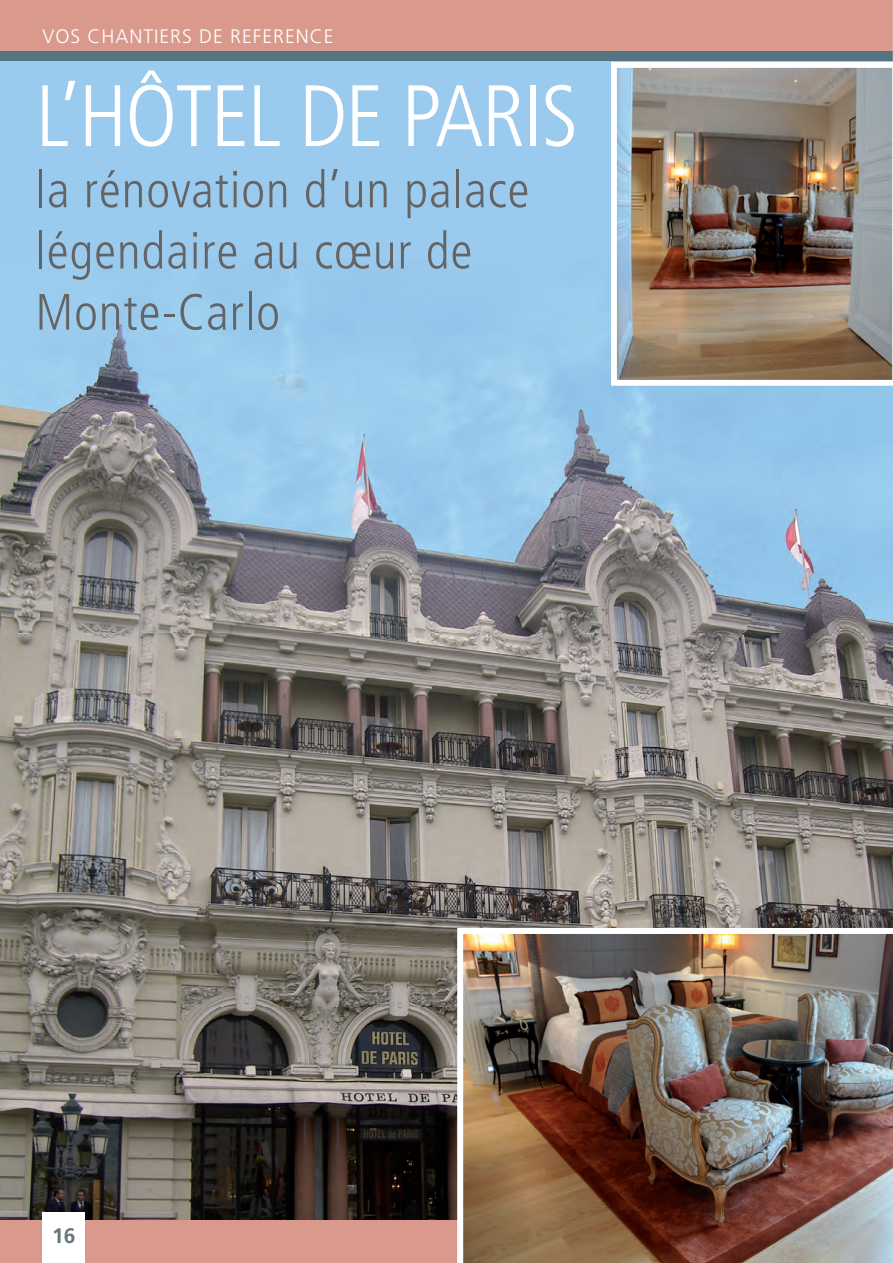
<style>
.page{position:relative;width:893px;height:1263px;background:#9acaed}
.page>*{position:absolute;margin:0;border:0;box-sizing:border-box;transform-origin:0 0}
.t1{font:300 condensed 87px "Frutiger";letter-spacing:-.02em;color:#fff}
.t2{font:300 condensed 51px/61.2px "Frutiger";letter-spacing:.02em;color:#646465}
.t3{font:700 21px "Frutiger";color:#64777c}
.t4{font:300 19.5px "Frutiger";letter-spacing:.05em;color:#fff}
</style>
<div class="page">
<img style="left:0;top:323px;width:893px;height:897px">
<div style="left:0;top:1220px;width:893px;height:43px;background:#d9998d"></div>
<div style="left:43px;top:1212px;width:42px;height:51px;background:#fff"></div>
<div style="left:0;top:51px;width:893px;height:10px;background:#557482"></div>
<div style="left:0;top:0;width:893px;height:51px;background:#d9998d"></div>
<img style="left:457px;top:928px;width:436px;height:335px">
<img style="left:611px;top:62px;width:282px;height:324px">
<svg style="left:892px;top:0;width:1px;height:290px"></svg>
<p class="t4" style="left:43px;top:25px;width:292px">VOS CHANTIERS DE REFERENCE</p>
<h1 class="t1" style="left:35px;top:67px;width:544px">L’HÔteL de Paris</h1>
<p class="t2" style="left:35px;top:160px;width:495px">la rénovation d’un palace légendaire au cœur de monte-carlo</p>
<p class="t3" style="left:52px;top:1223px;width:25px">16</p>
</div>
